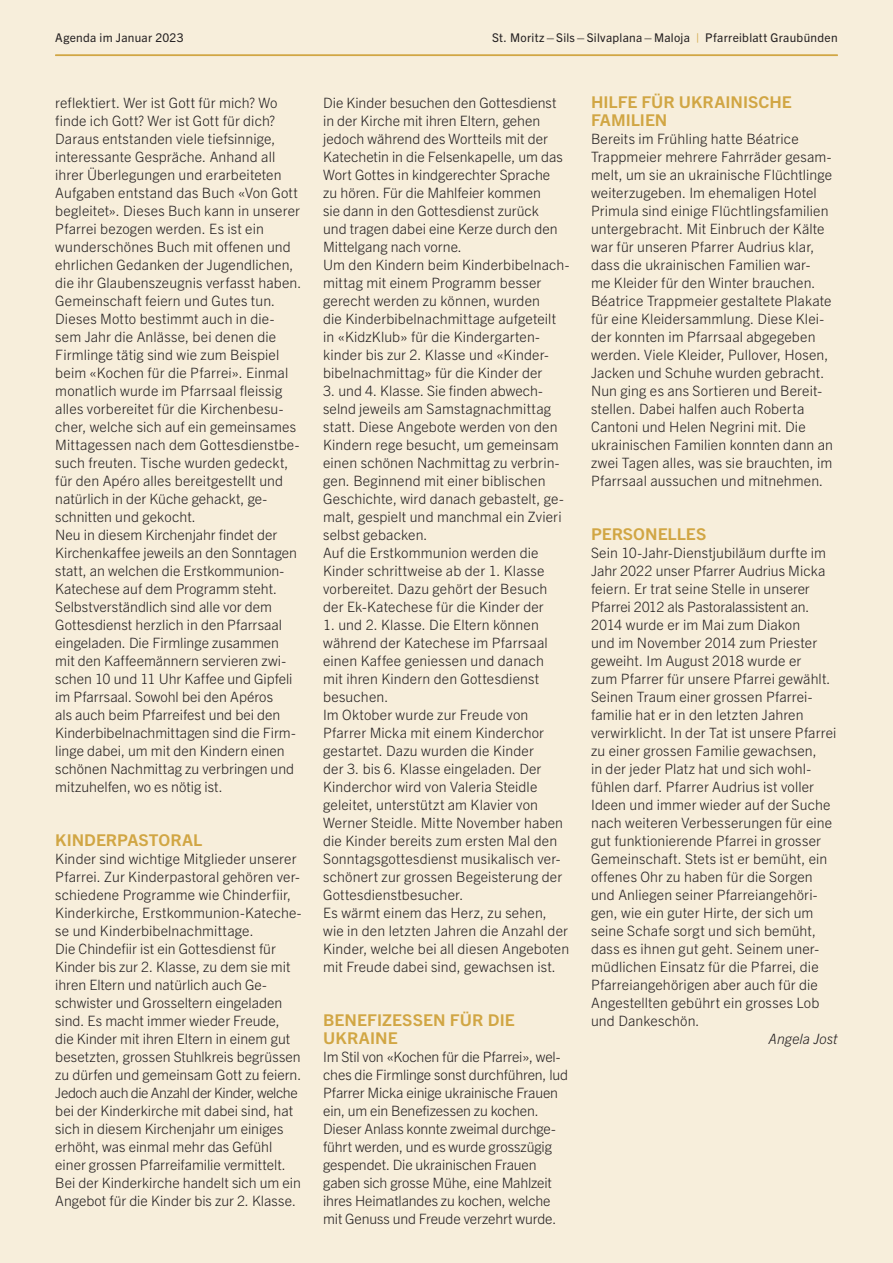
<style>
.page{position:relative;width:893px;height:1263px;background:#f7eedb}
.page>*{position:absolute;margin:0;border:0;box-sizing:border-box;transform-origin:0 0}
.t1{font:700 16.35px/18px "Trade Gothic Next LT Pro";letter-spacing:.005em;color:#d1a644;scale:1.05 1}
.t2{font:300 14.25px/18px "Trade Gothic Next LT Pro";letter-spacing:.005em;color:#231f20}
.t3{font:300 14.25px/18px "Trade Gothic Next LT Pro";letter-spacing:-.015em;color:#231f20}
.t4{font:italic 300 14.25px "Trade Gothic Next LT Pro";letter-spacing:.005em;color:#231f20}
.t5{font:12px "Trade Gothic Next LT Pro";letter-spacing:.025em;color:#231f20}
.s1{color:#d1a644}
</style>
<div class="page">
<hr style="left:55px;top:55px;width:783px;height:1px;background:#d1a644">
<p class="t5" style="left:55px;top:30px;width:130px">Agenda im Januar 2023</p>
<p class="t5" style="left:492px;top:30px;width:347px">St. Moritz–Sils–Silvaplana– Maloja <span class="s1">|</span> Pfarreiblatt Graubünden</p>
<p class="t2" style="left:55px;top:93px;width:248px">reflektiert. Wer ist Gott für mich? Wo finde ich Gott? Wer ist Gott für dich?<br>Daraus entstanden viele tiefsinnige, interessante Gespräche. Anhand all ihrer Überlegungen und erarbeiteten Aufgaben entstand das Buch «Von Gott begleitet». Dieses Buch kann in unserer Pfarrei bezogen werden. Es ist ein wunderschönes Buch mit offenen und ehrlichen Gedanken der Jugendlichen, die ihr Glaubenszeugnis verfasst haben.<br>Gemeinschaft feiern und Gutes tun.<br>Dieses Motto bestimmt auch in die&shy;sem Jahr die Anlässe, bei denen die Firmlinge tätig sind wie zum Beispiel beim «Kochen für die Pfarrei». Einmal monatlich wurde im Pfarrsaal fleissig alles vorbereitet für die Kirchenbesu&shy;cher, welche sich auf ein gemeinsames Mittagessen nach dem Gottesdienstbe&shy;such freuten. Tische wurden gedeckt, für den Apéro alles bereitgestellt und natürlich in der Küche gehackt, ge&shy;schnitten und gekocht.<br>Neu in diesem Kirchenjahr findet der Kirchenkaffee jeweils an den Sonntagen statt, an welchen die Erstkommunion-Katechese auf dem Programm steht.<br>Selbstverständlich sind alle vor dem Gottesdienst herzlich in den Pfarrsaal eingeladen. Die Firmlinge zusammen mit den Kaffeemännern servieren zwi&shy;schen 10 und 11 Uhr Kaffee und Gipfeli im Pfarrsaal. Sowohl bei den Apéros<br>als auch beim Pfarreifest und bei den Kinderbibelnachmittagen sind die Firm&shy;linge dabei, um mit den Kindern einen schönen Nachmittag zu verbringen und mitzuhelfen, wo es nötig ist.</p>
<p class="t1" style="left:55px;top:830px;width:142px">KINDERPASTORAL</p>
<p class="t2" style="left:55px;top:849px;width:248px">Kinder sind wichtige Mitglieder unserer Pfarrei. Zur Kinderpastoral gehören ver&shy;schiedene Programme wie Chinderfiir, Kinderkirche, Erstkommunion-Kateche&shy;se und Kinderbibelnachmittage.<br>Die Chindefiir ist ein Gottesdienst für Kinder bis zur 2. Klasse, zu dem sie mit ihren Eltern und natürlich auch Ge&shy;schwister und Grosseltern eingeladen sind. Es macht immer wieder Freude, die Kinder mit ihren Eltern in einem gut besetzten, grossen Stuhlkreis begrüssen zu dürfen und gemeinsam Gott zu feiern.<br>Jedoch auch die Anzahl der Kinder, welche bei der Kinderkirche mit dabei sind, hat sich in diesem Kirchenjahr um einiges erhöht, was einmal mehr das Gefühl einer grossen Pfarreifamilie vermittelt.<br>Bei der Kinderkirche handelt sich um ein Angebot für die Kinder bis zur 2. Klasse.</p>
<p class="t2" style="left:323px;top:93px;width:248px">Die Kinder besuchen den Gottesdienst in der Kirche mit ihren Eltern, gehen jedoch während des Wortteils mit der Katechetin in die Felsenkapelle, um das Wort Gottes in kindgerechter Sprache<br>zu hören. Für die Mahlfeier kommen<br>sie dann in den Gottesdienst zurück<br>und tragen dabei eine Kerze durch den Mittelgang nach vorne.<br>Um den Kindern beim Kinderbibelnach&shy;mittag mit einem Programm besser gerecht werden zu können, wurden<br>die Kinderbibelnachmittage aufgeteilt in «KidzKlub» für die Kindergarten&shy;kinder bis zur 2. Klasse und «Kinder&shy;bibelnachmittag» für die Kinder der</p>
<p class="t2" style="left:323px;top:381px;width:242px">3. und 4. Klasse. Sie finden abwech&shy;selnd jeweils am Samstagnachmittag statt. Diese Angebote werden von den Kindern rege besucht, um gemeinsam einen schönen Nachmittag zu verbrin&shy;gen. Beginnend mit einer biblischen Geschichte, wird danach gebastelt, ge&shy;malt, gespielt und manchmal ein Zvieri selbst gebacken.<br>Auf die Erstkommunion werden die Kinder schrittweise ab der 1. Klasse vorbereitet. Dazu gehört der Besuch der Ek-Katechese für die Kinder der</p>
<p class="t2" style="left:323px;top:615px;width:248px">1. und 2. Klasse. Die Eltern können während der Katechese im Pfarrsaal einen Kaffee geniessen und danach<br>mit ihren Kindern den Gottesdienst besuchen.<br>Im Oktober wurde zur Freude von Pfarrer Micka mit einem Kinderchor gestartet. Dazu wurden die Kinder<br>der 3. bis 6. Klasse eingeladen. Der Kinderchor wird von Valeria Steidle geleitet, unterstützt am Klavier von Werner Steidle. Mitte November haben die Kinder bereits zum ersten Mal den Sonntagsgottesdienst musikalisch ver&shy;schönert zur grossen Begeisterung der Gottesdienstbesucher.<br>Es wärmt einem das Herz, zu sehen, wie in den letzten Jahren die Anzahl der Kinder, welche bei all diesen Angeboten mit Freude dabei sind, gewachsen ist.</p>
<p class="t1" style="left:323px;top:1010px;width:184px">BENEFIZESSEN FÜR DIE<br>UKRAINE</p>
<p class="t3" style="left:323px;top:1047px;width:246px">Im Stil von «Kochen für die Pfarrei», wel&shy;ches die Firmlinge sonst durchführen, lud Pfarrer Micka einige ukrainische Frauen ein, um ein Benefizessen zu kochen.<br>Dieser Anlass konnte zweimal durchge&shy;führt werden, und es wurde grosszügig gespendet. Die ukrainischen Frauen gaben sich grosse Mühe, eine Mahlzeit ihres Heimatlandes zu kochen, welche mit Genuss und Freude verzehrt wurde.</p>
<p class="t1" style="left:591px;top:92px;width:193px">HILFE FÜR UKRAINISCHE<br>FAMILIEN</p>
<p class="t2" style="left:591px;top:129px;width:244px">Bereits im Frühling hatte Béatrice Trappmeier mehrere Fahrräder gesam&shy;melt, um sie an ukrainische Flüchtlinge weiterzugeben. Im ehemaligen Hotel Primula sind einige Flüchtlingsfamilien untergebracht. Mit Einbruch der Kälte war für unseren Pfarrer Audrius klar, dass die ukrainischen Familien war&shy;me Kleider für den Winter brauchen.<br>Béatrice Trappmeier gestaltete Plakate für eine Kleidersammlung. Diese Klei&shy;der konnten im Pfarrsaal abgegeben werden. Viele Kleider, Pullover, Hosen, Jacken und Schuhe wurden gebracht.<br>Nun ging es ans Sortieren und Bereit&shy;stellen. Dabei halfen auch Roberta Cantoni und Helen Negrini mit. Die ukrainischen Familien konnten dann an zwei Tagen alles, was sie brauchten, im Pfarrsaal aussuchen und mitnehmen.</p>
<p class="t1" style="left:591px;top:524px;width:111px">PERSONELLES</p>
<p class="t2" style="left:591px;top:543px;width:247px">Sein 10-Jahr-Dienstjubiläum durfte im Jahr 2022 unser Pfarrer Audrius Micka feiern. Er trat seine Stelle in unserer Pfarrei 2012 als Pastoralassistent an.<br>2014 wurde er im Mai zum Diakon<br>und im November 2014 zum Priester geweiht. Im August 2018 wurde er<br>zum Pfarrer für unsere Pfarrei gewählt.<br>Seinen Traum einer grossen Pfarrei&shy;familie hat er in den letzten Jahren verwirklicht. In der Tat ist unsere Pfarrei zu einer grossen Familie gewachsen,<br>in der jeder Platz hat und sich wohl&shy;fühlen darf. Pfarrer Audrius ist voller Ideen und immer wieder auf der Suche nach weiteren Verbesserungen für eine gut funktionierende Pfarrei in grosser Gemeinschaft. Stets ist er bemüht, ein offenes Ohr zu haben für die Sorgen und Anliegen seiner Pfarreiangehöri&shy;gen, wie ein guter Hirte, der sich um seine Schafe sorgt und sich bemüht, dass es ihnen gut geht. Seinem uner&shy;müdlichen Einsatz für die Pfarrei, die Pfarreiangehörigen aber auch für die Angestellten gebührt ein grosses Lob und Dankeschön.</p>
<p class="t4" style="left:769px;top:1029px;width:71px">Angela Jost</p>
</div>
